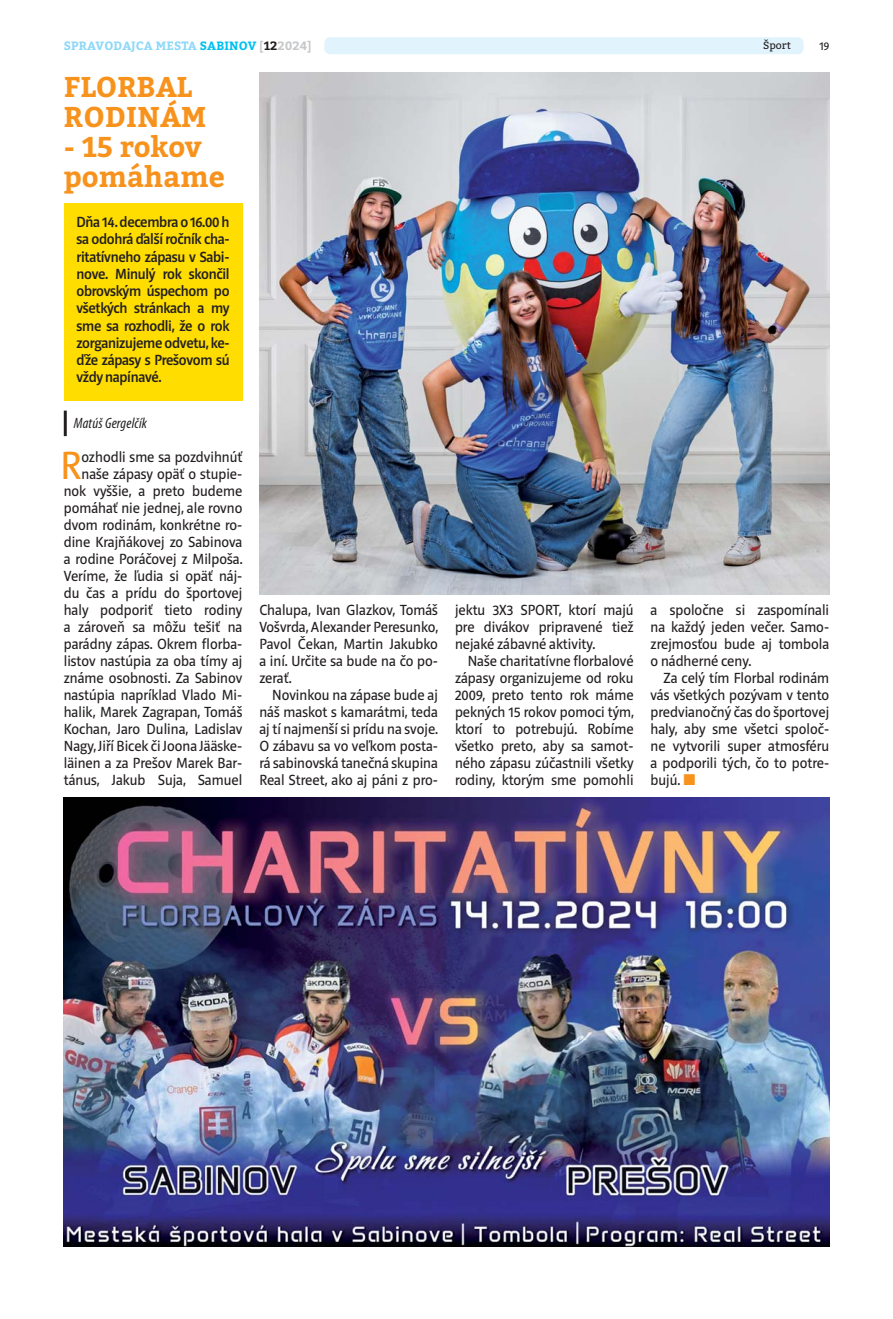
<style>
.page{position:relative;width:893px;height:1319px;background:#fff}
.page>*{position:absolute;margin:0;border:0;box-sizing:border-box;transform-origin:0 0}
.t1{font:40.2px "Riga";color:#f7931d}
.t2{font:700 28.5px/30px "Bitter";color:#f7931d}
.t3{font:15px/17px "Riga";color:#231f20;text-align:justify}
.t4{font:500 15px/17.2px "Riga";letter-spacing:-.02em;color:#231f20;text-align:justify}
.t5{font:italic condensed 15px "Myriad Pro";letter-spacing:.01em;color:#231f20}
.t6{font:700 12px "Bitter";letter-spacing:.01em;color:#8ed8f8}
.t7{font:12px "Riga";color:#231f20}
.t8{font:10.5px "Bitter";color:#231f20}
.s1{color:#00c0f3}
.s2{color:#c6c8ca}
.s3{color:#231f20}
</style>
<div class="page">
<div style="left:324px;top:37px;width:480px;height:17px;background:#e1f4fd;border-radius:6px"></div>
<img style="left:64px;top:797px;width:765px;height:449px">
<div style="left:64px;top:203px;width:178px;height:197px;background:#fd0"></div>
<hr style="left:64px;top:410px;width:3px;height:26px;background:#231f20">
<img style="left:259px;top:72px;width:571px;height:523px">
<p class="t6" style="left:64px;top:40px;width:249px">SPRAVODAJCA MESTA <span class="s1">SABINOV</span> <span class="s2">[</span><span class="s3">12</span><span class="s2">2024]</span></p>
<p class="t8" style="left:763px;top:40px;width:29px">Šport</p>
<p class="t7" style="left:819px;top:40px;width:11px">19</p>
<h2 class="t2" style="left:64px;top:74px;width:144px">FLORBAL<br>RODINÁM</h2>
<h2 class="t2" style="left:64px;top:134px;width:163px">- 15 rokov pomáhame</h2>
<p class="t4" style="left:77px;top:214px;width:155px">Dňa 14. decembra o 16.00 h sa odohrá ďalší ročník cha&shy;ritatívneho zápasu v Sabi&shy;nove. Minulý rok skončil obrovským úspechom po všetkých stránkach a my sme sa rozhodli, že o rok zorganizujeme odvetu, ke&shy;ďže zápasy s Prešovom sú vždy napínavé.</p>
<p class="t5" style="left:74px;top:417px;width:75px">Matúš Gergelčík</p>
<p class="t3" style="left:64px;top:449px;width:180px;text-align:right">ozhodli sme sa pozdvihnúť naše zápasy opäť o stupie&shy;nok vyššie, a preto budeme pomáhať nie jednej, ale rovno dvom rodinám, konkrétne ro&shy;dine Krajňákovej zo Sabinova a rodine Poráčovej z Milpoša.<br>Veríme, že ľudia si opäť náj&shy;du čas a prídu do športovej haly podporiť tieto rodiny a zároveň sa môžu tešiť na parádny zápas. Okrem florba&shy;listov nastúpia za oba tímy aj známe osobnosti. Za Sabinov nastúpia napríklad Vlado Mi&shy;halik, Marek Zagrapan, Tomáš<br>Kochan, Jaro Dulina, Ladislav<br>Nagy, Jiří Bicek či Joona Jääske&shy;läinen a za Prešov Marek Bar&shy;tánus, Jakub Suja, Samuel</p>
<h1 class="t1" style="left:61px;top:445px;width:23px">R</h1>
<p class="t3" style="left:259px;top:602px;width:180px">Chalupa, Ivan Glazkov, Tomáš Vošvrda, Alexander Peresunko, Pavol Čekan, Martin Jakubko a iní. Určite sa bude na čo po&shy;zerať.</p>
<p class="t3" style="left:259px;top:687px;width:180px;text-indent:13px">Novinkou na zápase bude aj náš maskot s kamarátmi, teda aj tí najmenší si prídu na svoje.<br>O zábavu sa vo veľkom posta&shy;rá sabinovská tanečná skupina Real Street, ako aj páni z pro-</p>
<p class="t3" style="left:455px;top:602px;width:180px">jektu 3X3 SPORT, ktorí majú pre divákov pripravené tiež nejaké zábavné aktivity.</p>
<p class="t3" style="left:455px;top:653px;width:180px;text-indent:13px">Naše charitatívne florbalové zápasy organizujeme od roku 2009, preto tento rok máme pekných 15 rokov pomoci tým, ktorí to potrebujú. Robíme všetko preto, aby sa samot&shy;ného zápasu zúčastnili všetky rodiny, ktorým sme pomohli</p>
<p class="t3" style="left:651px;top:602px;width:180px">a spoločne si zaspomínali na každý jeden večer. Samo&shy;zrejmosťou bude aj tombola o nádherné ceny.</p>
<p class="t3" style="left:651px;top:670px;width:180px;text-indent:13px">Za celý tím Florbal rodinám vás všetkých pozývam v tento predvianočný čas do športovej haly, aby sme všetci spoloč&shy;ne vytvorili super atmosféru a podporili tých, čo to potre&shy;bujú.</p>
</div>
